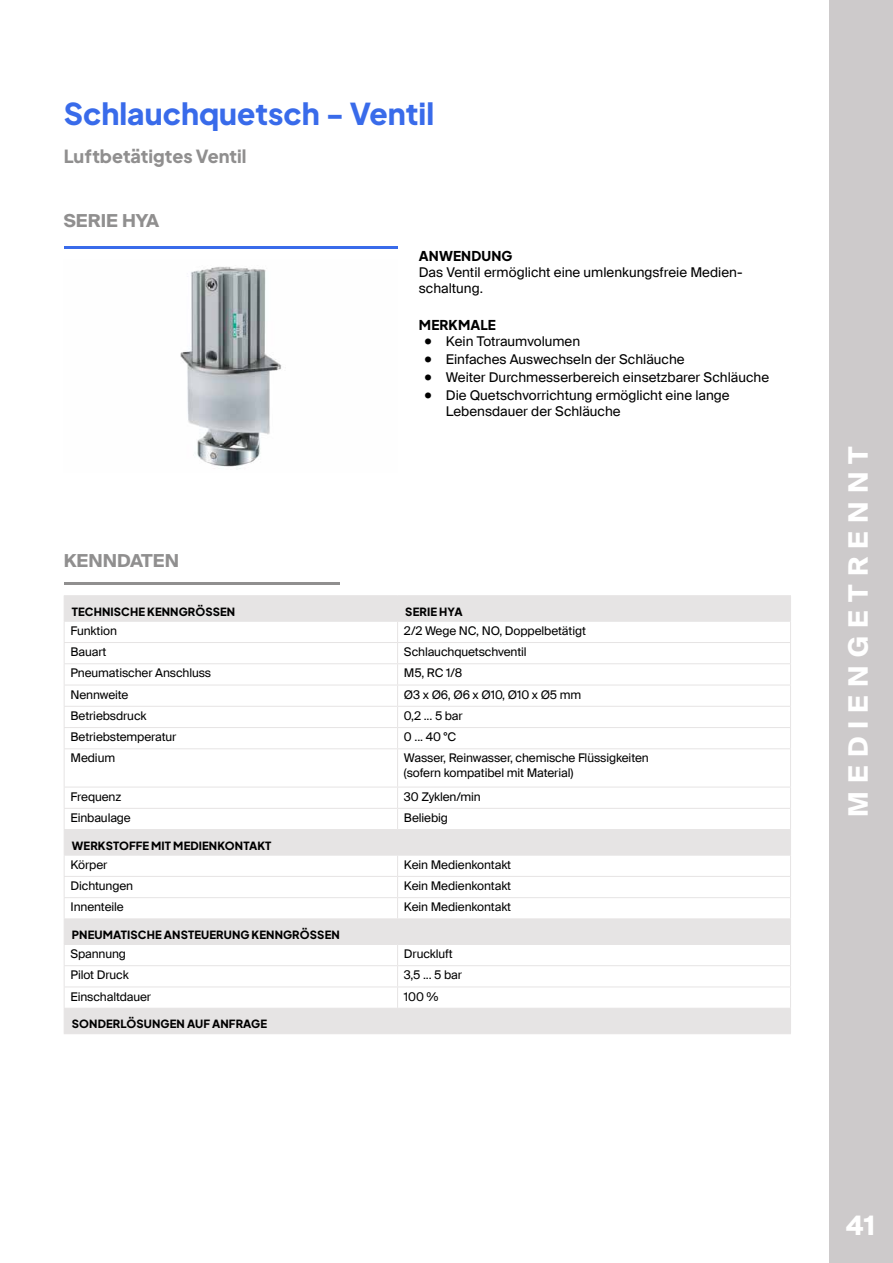
<style>
.page{position:relative;width:893px;height:1263px;background:#fff}
.page>*{position:absolute;margin:0;border:0;box-sizing:border-box;transform-origin:0 0}
.t1{font:800 30px "Plus Jakarta Sans";color:#396bea}
.t2{font:700 27px "Suisse Intl";letter-spacing:.3em;color:#fff}
.t3{font:800 18px "Plus Jakarta Sans";color:#908f8f}
.t4{font:700 18px "Suisse Intl";color:#908f8f}
.t5{font:13.5px/16.2px "Suisse Intl";color:#000}
.t6{font:800 13.5px "Plus Jakarta Sans";letter-spacing:.01em;color:#000}
.t7{font:12px/14.4px "Suisse Intl";letter-spacing:-.01em;color:#000}
.t8{font:800 11.25px "Plus Jakarta Sans";letter-spacing:.01em;color:#000}
.s1{font-weight:600;font-size:16.5px}
</style>
<div class="page">
<div style="left:829px;top:0;width:64px;height:1263px;background:#cdcacb"></div>
<hr style="left:64px;top:247px;width:334px;height:2px;background:#396bea">
<hr style="left:64px;top:583px;width:275px;height:2px;background:#908f8f">
<img style="left:180px;top:266px;width:102px;height:203px">
<svg style="left:65px;top:596px;width:725px;height:437px"></svg>
<hr style="left:64px;top:595px;width:334px;height:1px;background:#e6e4e4">
<hr style="left:64px;top:621px;width:334px;height:1px;background:#e6e4e4">
<hr style="left:398px;top:595px;width:393px;height:1px;background:#e6e4e4">
<hr style="left:64px;top:642px;width:334px;height:1px;background:#e6e4e4">
<hr style="left:64px;top:663px;width:334px;height:1px;background:#e6e4e4">
<hr style="left:64px;top:685px;width:334px;height:1px;background:#e6e4e4">
<hr style="left:64px;top:706px;width:334px;height:1px;background:#e6e4e4">
<hr style="left:64px;top:727px;width:334px;height:1px;background:#e6e4e4">
<hr style="left:64px;top:748px;width:334px;height:1px;background:#e6e4e4">
<hr style="left:64px;top:787px;width:334px;height:1px;background:#e6e4e4">
<hr style="left:64px;top:808px;width:334px;height:1px;background:#e6e4e4">
<hr style="left:64px;top:876px;width:334px;height:1px;background:#e6e4e4">
<hr style="left:64px;top:897px;width:334px;height:1px;background:#e6e4e4">
<hr style="left:64px;top:965px;width:334px;height:1px;background:#e6e4e4">
<hr style="left:398px;top:965px;width:393px;height:1px;background:#e6e4e4">
<svg style="left:790px;top:596px;width:1px;height:152px"></svg>
<hr style="left:790px;top:749px;width:1px;height:38px;background:#e6e4e4">
<svg style="left:790px;top:788px;width:1px;height:245px"></svg>
<hr style="left:398px;top:642px;width:393px;height:1px;background:#e6e4e4">
<hr style="left:398px;top:663px;width:393px;height:1px;background:#e6e4e4">
<hr style="left:398px;top:685px;width:393px;height:1px;background:#e6e4e4">
<hr style="left:398px;top:706px;width:393px;height:1px;background:#e6e4e4">
<hr style="left:398px;top:727px;width:393px;height:1px;background:#e6e4e4">
<svg style="left:397px;top:596px;width:1px;height:152px"></svg>
<hr style="left:398px;top:748px;width:393px;height:1px;background:#e6e4e4">
<hr style="left:397px;top:749px;width:1px;height:38px;background:#e6e4e4">
<hr style="left:398px;top:787px;width:393px;height:1px;background:#e6e4e4">
<hr style="left:398px;top:808px;width:393px;height:1px;background:#e6e4e4">
<svg style="left:397px;top:788px;width:1px;height:41px"></svg>
<hr style="left:398px;top:876px;width:393px;height:1px;background:#e6e4e4">
<hr style="left:398px;top:897px;width:393px;height:1px;background:#e6e4e4">
<svg style="left:397px;top:856px;width:1px;height:62px"></svg>
<svg style="left:397px;top:945px;width:1px;height:63px"></svg>
<hr style="left:398px;top:621px;width:393px;height:1px;background:#e6e4e4">
<svg style="left:64px;top:596px;width:1px;height:152px"></svg>
<hr style="left:64px;top:749px;width:1px;height:38px;background:#e6e4e4">
<hr style="left:64px;top:986px;width:334px;height:1px;background:#e6e4e4">
<hr style="left:398px;top:986px;width:393px;height:1px;background:#e6e4e4">
<hr style="left:64px;top:1008px;width:334px;height:1px;background:#e6e4e4">
<hr style="left:398px;top:1008px;width:393px;height:1px;background:#e6e4e4">
<hr style="left:64px;top:1033px;width:334px;height:1px;background:#e6e4e4">
<hr style="left:398px;top:1033px;width:393px;height:1px;background:#e6e4e4">
<hr style="left:64px;top:829px;width:334px;height:1px;background:#e6e4e4">
<hr style="left:398px;top:829px;width:393px;height:1px;background:#e6e4e4">
<hr style="left:64px;top:855px;width:334px;height:1px;background:#e6e4e4">
<hr style="left:398px;top:855px;width:393px;height:1px;background:#e6e4e4">
<hr style="left:64px;top:918px;width:334px;height:1px;background:#e6e4e4">
<svg style="left:64px;top:788px;width:1px;height:245px"></svg>
<hr style="left:398px;top:918px;width:393px;height:1px;background:#e6e4e4">
<hr style="left:64px;top:944px;width:334px;height:1px;background:#e6e4e4">
<hr style="left:398px;top:944px;width:393px;height:1px;background:#e6e4e4">
<h1 class="t1" style="left:64px;top:86px;width:372px">Schlauchquetsch - Ventil</h1>
<h3 class="t3" style="left:64px;top:140px;width:184px">Luftbetätigtes Ventil</h3>
<h3 class="t4" style="left:64px;top:210px;width:97px">SERIE HYA</h3>
<p class="t6" style="left:419px;top:243px;width:95px">ANWENDUNG</p>
<p class="t5" style="left:419px;top:264px;width:325px">Das Ventil ermöglicht eine umlenkungsfreie Medien&shy;schaltung.</p>
<p class="t6" style="left:419px;top:313px;width:79px">MERKMALE</p>
<p class="t5" style="left:425px;top:334px;width:157px"><span class="s1">•</span> Kein Totraumvolumen</p>
<p class="t5" style="left:425px;top:352px;width:261px"><span class="s1">•</span> Einfaches Auswechseln der Schläuche</p>
<p class="t5" style="left:425px;top:369px;width:346px"><span class="s1">•</span> Weiter Durchmesserbereich einsetzbarer Schläuche</p>
<p class="t5" style="left:446px;top:387px;width:285px;text-indent:-21px"><span class="s1">•</span> Die Quetschvorrichtung ermöglicht eine lange<br>Lebensdauer der Schläuche</p>
<h3 class="t4" style="left:64px;top:550px;width:117px">KENNDATEN</h3>
<p class="t8" style="left:72px;top:601px;width:165px">TECHNISCHE KENNGRÖSSEN</p>
<p class="t8" style="left:405px;top:601px;width:59px">SERIE HYA</p>
<p class="t7" style="left:71px;top:623px;width:48px">Funktion</p>
<p class="t7" style="left:404px;top:623px;width:184px">2/2 Wege NC, NO, Doppelbetätigt</p>
<p class="t7" style="left:71px;top:645px;width:37px">Bauart</p>
<p class="t7" style="left:404px;top:645px;width:124px">Schlauchquetschventil</p>
<p class="t7" style="left:71px;top:666px;width:142px">Pneumatischer Anschluss</p>
<p class="t7" style="left:404px;top:666px;width:60px">M5, RC 1/8</p>
<p class="t7" style="left:71px;top:687px;width:59px">Nennweite</p>
<p class="t7" style="left:404px;top:687px;width:179px">Ø3 x Ø6, Ø6 x Ø10, Ø10 x Ø5 mm</p>
<p class="t7" style="left:71px;top:708px;width:78px">Betriebsdruck</p>
<p class="t7" style="left:404px;top:708px;width:60px">0,2 ... 5 bar</p>
<p class="t7" style="left:71px;top:730px;width:107px">Betriebstemperatur</p>
<p class="t7" style="left:404px;top:730px;width:54px">0 ... 40 °C</p>
<p class="t7" style="left:71px;top:751px;width:46px">Medium</p>
<p class="t7" style="left:404px;top:751px;width:246px">Wasser, Reinwasser, chemische Flüssigkeiten (sofern kompatibel mit Material)</p>
<p class="t7" style="left:71px;top:789px;width:52px">Frequenz</p>
<p class="t7" style="left:404px;top:789px;width:78px">30 Zyklen/min</p>
<p class="t7" style="left:71px;top:810px;width:62px">Einbaulage</p>
<p class="t7" style="left:404px;top:810px;width:45px">Beliebig</p>
<p class="t8" style="left:72px;top:835px;width:201px">WERKSTOFFE MIT MEDIENKONTAKT</p>
<p class="t7" style="left:71px;top:857px;width:39px">Körper</p>
<p class="t7" style="left:404px;top:857px;width:109px">Kein Medienkontakt</p>
<p class="t7" style="left:71px;top:878px;width:64px">Dichtungen</p>
<p class="t7" style="left:404px;top:878px;width:109px">Kein Medienkontakt</p>
<p class="t7" style="left:71px;top:900px;width:55px">Innenteile</p>
<p class="t7" style="left:404px;top:900px;width:109px">Kein Medienkontakt</p>
<p class="t8" style="left:72px;top:924px;width:269px">PNEUMATISCHE ANSTEUERUNG KENNGRÖSSEN</p>
<p class="t7" style="left:71px;top:947px;width:57px">Spannung</p>
<p class="t7" style="left:404px;top:947px;width:50px">Druckluft</p>
<p class="t7" style="left:71px;top:968px;width:60px">Pilot Druck</p>
<p class="t7" style="left:404px;top:968px;width:60px">3,5 ... 5 bar</p>
<p class="t7" style="left:71px;top:989px;width:82px">Einschaltdauer</p>
<p class="t7" style="left:404px;top:989px;width:36px">100 %</p>
<p class="t8" style="left:72px;top:1014px;width:197px">SONDERLÖSUNGEN AUF ANFRAGE</p>
<h2 class="t2" style="left:843px;top:817px;width:372px;rotate:-90deg">MEDIENGETRENNT</h2>
<h2 class="t2" style="left:846px;top:1210px;width:30px">41</h2>
</div>
